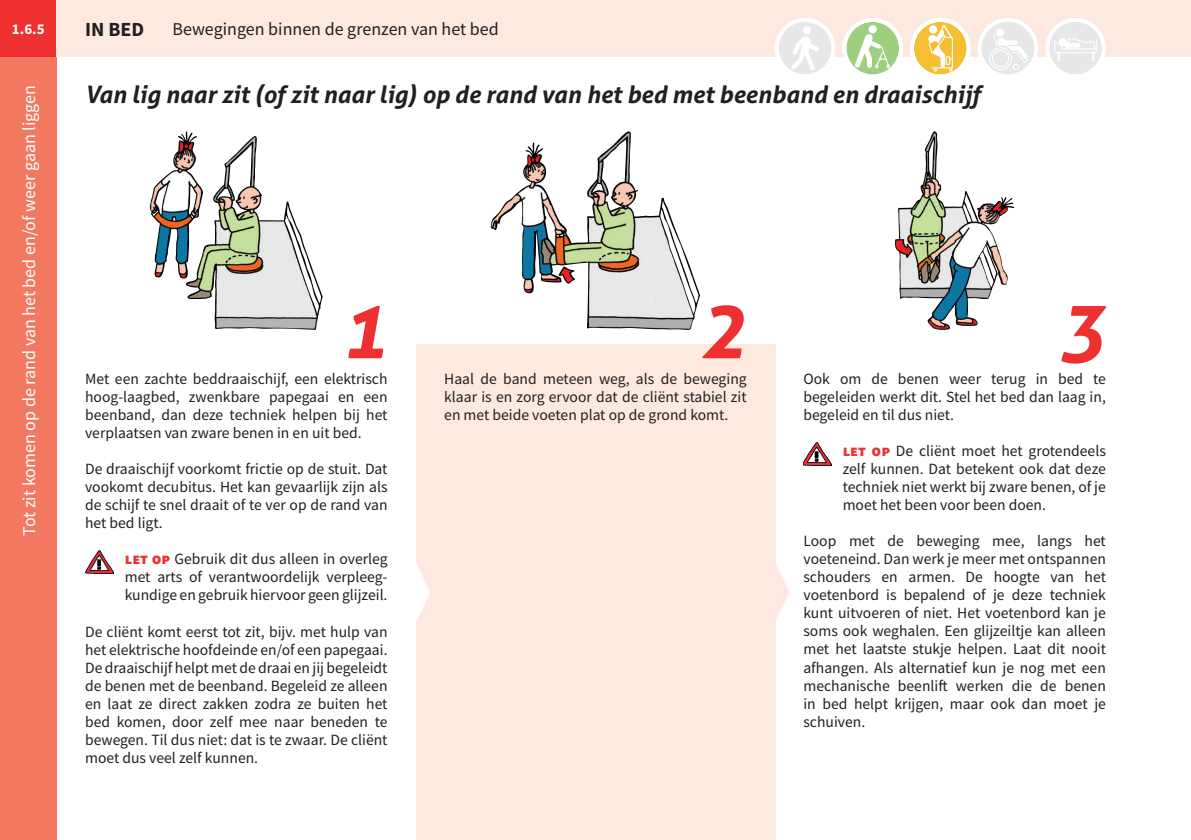
<style>
.page{position:relative;width:1191px;height:840px;background:#fff}
.page>*{position:absolute;margin:0;border:0;box-sizing:border-box;transform-origin:0 0}
.t1{font:italic 700 80px "Aller";color:#ee3031}
.t2{font:italic 700 24px "Aller";color:#231f20}
.t3{font:700 20px "Source Sans Pro";color:#231f20}
.t4{font:18px "Source Sans Pro";color:#fff}
.t5{font:18px "Source Sans Pro";color:#231f20}
.t6{font:15.6px/18px "Source Sans Pro";color:#231f20;text-align:justify}
.t7{font:700 15px "Source Sans Pro";color:#fff}
.s1{font-weight:900;color:#ee3031}
</style>
<div class="page">
<div style="left:416px;top:344px;width:359px;height:495px;background:#fde9e0"></div>
<svg style="left:775px;top:562px;width:14px;height:60px"></svg>
<svg style="left:416px;top:563px;width:14px;height:59px"></svg>
<div style="left:0;top:0;width:57px;height:839px;background:#f37860"></div>
<div style="left:0;top:0;width:57px;height:57px;background:#ee3031"></div>
<div style="left:57px;top:0;width:1134px;height:57px;background:#fde9e0"></div>
<div style="left:778px;top:22px;width:53px;height:53px;background:#e6e7e9;border-radius:50%"></div>
<svg style="left:791px;top:36px;width:28px;height:34px"></svg>
<div style="left:802px;top:26px;width:9px;height:9px;background:#fff;border-radius:50%"></div>
<div style="left:774px;top:18px;width:61px;height:61px;border:4px solid #fff;border-radius:50%"></div>
<div style="left:1049px;top:22px;width:53px;height:53px;background:#e6e7e9;border-radius:50%"></div>
<svg style="left:1054px;top:38px;width:43px;height:23px"></svg>
<div style="left:1045px;top:18px;width:61px;height:61px;border:4px solid #fff;border-radius:50%"></div>
<div style="left:981px;top:22px;width:53px;height:53px;background:#e6e7e9;border-radius:50%"></div>
<div style="left:995px;top:28px;width:9px;height:9px;background:#fff;border-radius:50%"></div>
<svg style="left:988px;top:32px;width:42px;height:39px"></svg>
<div style="left:977px;top:18px;width:61px;height:61px;border:4px solid #fff;border-radius:50%"></div>
<div style="left:846px;top:22px;width:53px;height:53px;background:#9ecf7e;border-radius:50%"></div>
<div style="left:868px;top:25px;width:8px;height:8px;background:#fff;border-radius:50%"></div>
<svg style="left:854px;top:33px;width:36px;height:36px"></svg>
<div style="left:842px;top:18px;width:61px;height:61px;border:4px solid #fff;border-radius:50%"></div>
<div style="left:914px;top:22px;width:52px;height:53px;background:#f5be33;border-radius:50%"></div>
<svg style="left:928px;top:24px;width:25px;height:48px"></svg>
<div style="left:945px;top:56px;width:5px;height:9px;border:1px solid #fff"></div>
<div style="left:910px;top:18px;width:60px;height:61px;border:4px solid #fff;border-radius:50%"></div>
<img style="left:895px;top:131px;width:119px;height:199px">
<img style="left:490px;top:142px;width:200px;height:188px">
<img style="left:149px;top:131px;width:84px;height:148px">
<img style="left:85px;top:550px;width:28px;height:23px">
<img style="left:803px;top:442px;width:28px;height:23px">
<p class="t7" style="left:12px;top:19px;width:34px">1.6.5</p>
<p class="t4" style="left:18px;top:535px;width:452px;rotate:-90deg">Tot zit komen op de rand van het bed en/of weer gaan liggen</p>
<p class="t3" style="left:85px;top:16px;width:61px">IN BED</p>
<p class="t5" style="left:172px;top:18px;width:328px">Bewegingen binnen de grenzen van het bed</p>
<h2 class="t2" style="left:85px;top:79px;width:897px">Van lig naar zit (of zit naar lig) op de rand van het bed met beenband en draaischijf</h2>
<h1 class="t1" style="left:339px;top:280px;width:49px">1</h1>
<h1 class="t1" style="left:698px;top:280px;width:49px">2</h1>
<h1 class="t1" style="left:1057px;top:280px;width:49px">3</h1>
<p class="t6" style="left:85px;top:370px;width:304px">Met een zachte beddraaischijf, een elektrisch hoog-laagbed, zwenkbare papegaai en een beenband, dan deze techniek helpen bij het verplaatsen van zware benen in en uit bed.</p>
<p class="t6" style="left:85px;top:460px;width:304px">De draaischijf voorkomt frictie op de stuit. Dat vookomt decubitus. Het kan gevaarlijk zijn als de schijf te snel draait of te ver op de rand van het bed ligt.</p>
<p class="t6" style="left:125px;top:550px;width:264px"><span class="s1">LET OP</span> Gebruik dit dus alleen in overleg met arts of verantwoordelijk verpleeg&shy;kundige en gebruik hiervoor geen glijzeil.</p>
<p class="t6" style="left:85px;top:622px;width:304px">De cliënt komt eerst tot zit, bijv. met hulp van het elektrische hoofdeinde en/of een papegaai.<br>De draaischijf helpt met de draai en jij begeleidt de benen met de beenband. Begeleid ze alleen en laat ze direct zakken zodra ze buiten het bed komen, door zelf mee naar beneden te bewegen. Til dus niet: dat is te zwaar. De cliënt moet dus veel zelf kunnen.</p>
<p class="t6" style="left:444px;top:370px;width:304px">Haal de band meteen weg, als de beweging klaar is en zorg ervoor dat de cliënt stabiel zit en met beide voeten plat op de grond komt.</p>
<p class="t6" style="left:803px;top:369px;width:304px">Ook om de benen weer terug in bed te begeleiden werkt dit. Stel het bed dan laag in, begeleid en til dus niet.</p>
<p class="t6" style="left:842px;top:441px;width:265px"><span class="s1">LET OP</span> De cliënt moet het grotendeels zelf kunnen. Dat betekent ook dat deze techniek niet werkt bij zware benen, of je moet het been voor been doen.</p>
<p class="t6" style="left:803px;top:531px;width:304px">Loop met de beweging mee, langs het voeteneind. Dan werk je meer met ontspannen schouders en armen. De hoogte van het voetenbord is bepalend of je deze techniek kunt uitvoeren of niet. Het voetenbord kan je soms ook weghalen. Een glijzeiltje kan alleen met het laatste stukje helpen. Laat dit nooit afhangen. Als alternatief kun je nog met een mechanische beenlift werken die de benen in bed helpt krijgen, maar ook dan moet je schuiven.</p>
</div>
